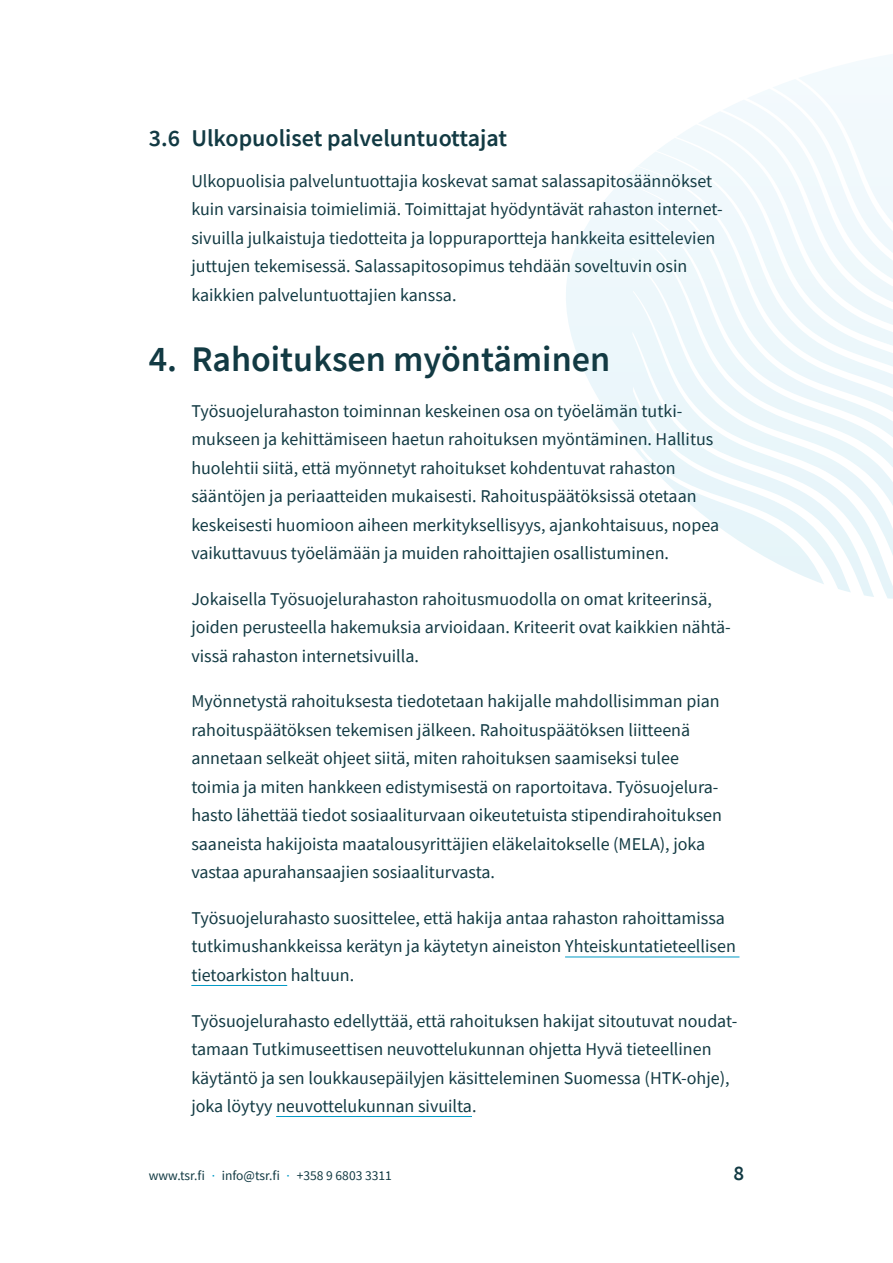
<style>
.page{position:relative;width:893px;height:1263px;background:#fff}
.page>*{position:absolute;margin:0;border:0;box-sizing:border-box;transform-origin:0 0}
.t1{font:600 36px "Source Sans Pro";color:#123a43}
.t2{font:600 24px "Source Sans Pro";color:#123a43}
.t3{font:600 21px "Source Sans Pro";color:#123a43}
.Paragraph{font:18px/28.5px "Source Sans Pro";color:#123a43}
.t4{font:13.5px "Source Sans Pro";color:#123a43}
.s1{color:#009ac7}
</style>
<div class="page">
<svg style="left:698px;top:54px;width:195px;height:271px"></svg>
<hr style="left:565px;top:956px;width:174px;height:1px;background:#009ac7">
<hr style="left:191px;top:985px;width:96px;height:1px;background:#009ac7">
<hr style="left:276px;top:1116px;width:196px;height:1px;background:#009ac7">
<h3 class="t2" style="left:149px;top:122px;width:360px">3.6 Ulkopuoliset palveluntuottajat</h3>
<p class="Paragraph" style="left:191px;top:166px;width:533px">Ulkopuolisia palveluntuottajia koskevat samat salassapitosäännökset kuin varsinaisia toimielimiä. Toimittajat hyödyntävät rahaston internet&shy;sivuilla julkaistuja tiedotteita ja loppuraportteja hankkeita esittelevien juttujen tekemisessä. Salassapitosopimus tehdään soveltuvin osin kaikkien palveluntuottajien kanssa.</p>
<h2 class="t1" style="left:149px;top:336px;width:463px">4. Rahoituksen myöntäminen</h2>
<p class="Paragraph" style="left:191px;top:397px;width:529px">Työsuojelurahaston toiminnan keskeinen osa on työelämän tutki&shy;mukseen ja kehittämiseen haetun rahoituksen myöntäminen. Hallitus huolehtii siitä, että myönnetyt rahoitukset kohdentuvat rahaston sääntöjen ja periaatteiden mukaisesti. Rahoituspäätöksissä otetaan keskeisesti huomioon aiheen merkityksellisyys, ajankohtaisuus, nopea vaikuttavuus työelämään ja muiden rahoittajien osallistuminen.</p>
<p class="Paragraph" style="left:191px;top:585px;width:541px">Jokaisella Työsuojelurahaston rahoitusmuodolla on omat kriteerinsä, joiden perusteella hakemuksia arvioidaan. Kriteerit ovat kaikkien nähtä&shy;vissä rahaston internetsivuilla.</p>
<p class="Paragraph" style="left:191px;top:687px;width:532px">Myönnetystä rahoituksesta tiedotetaan hakijalle mahdollisimman pian rahoituspäätöksen tekemisen jälkeen. Rahoituspäätöksen liitteenä annetaan selkeät ohjeet siitä, miten rahoituksen saamiseksi tulee toimia ja miten hankkeen edistymisestä on raportoitava. Työsuojelura&shy;hasto lähettää tiedot sosiaaliturvaan oikeutetuista stipendirahoituksen saaneista hakijoista maatalousyrittäjien eläkelaitokselle (MELA), joka vastaa apurahansaajien sosiaaliturvasta.</p>
<p class="Paragraph" style="left:191px;top:904px;width:546px">Työsuojelurahasto suosittelee, että hakija antaa rahaston rahoittamissa tutkimushankkeissa kerätyn ja käytetyn aineiston Yhteiskuntatieteellisen tietoarkiston haltuun.</p>
<p class="Paragraph" style="left:191px;top:1006px;width:547px">Työsuojelurahasto edellyttää, että rahoituksen hakijat sitoutuvat noudat&shy;tamaan Tutkimuseettisen neuvottelukunnan ohjetta Hyvä tieteellinen käytäntö ja sen loukkausepäilyjen käsitteleminen Suomessa (HTK-ohje), joka löytyy neuvottelukunnan sivuilta.</p>
<p class="t4" style="left:149px;top:1167px;width:245px">www.tsr.fi <span class="s1">·</span> info@tsr.fi <span class="s1">·</span> +358 9 6803 3311</p>
<p class="t3" style="left:733px;top:1159px;width:12px">8</p>
</div>
